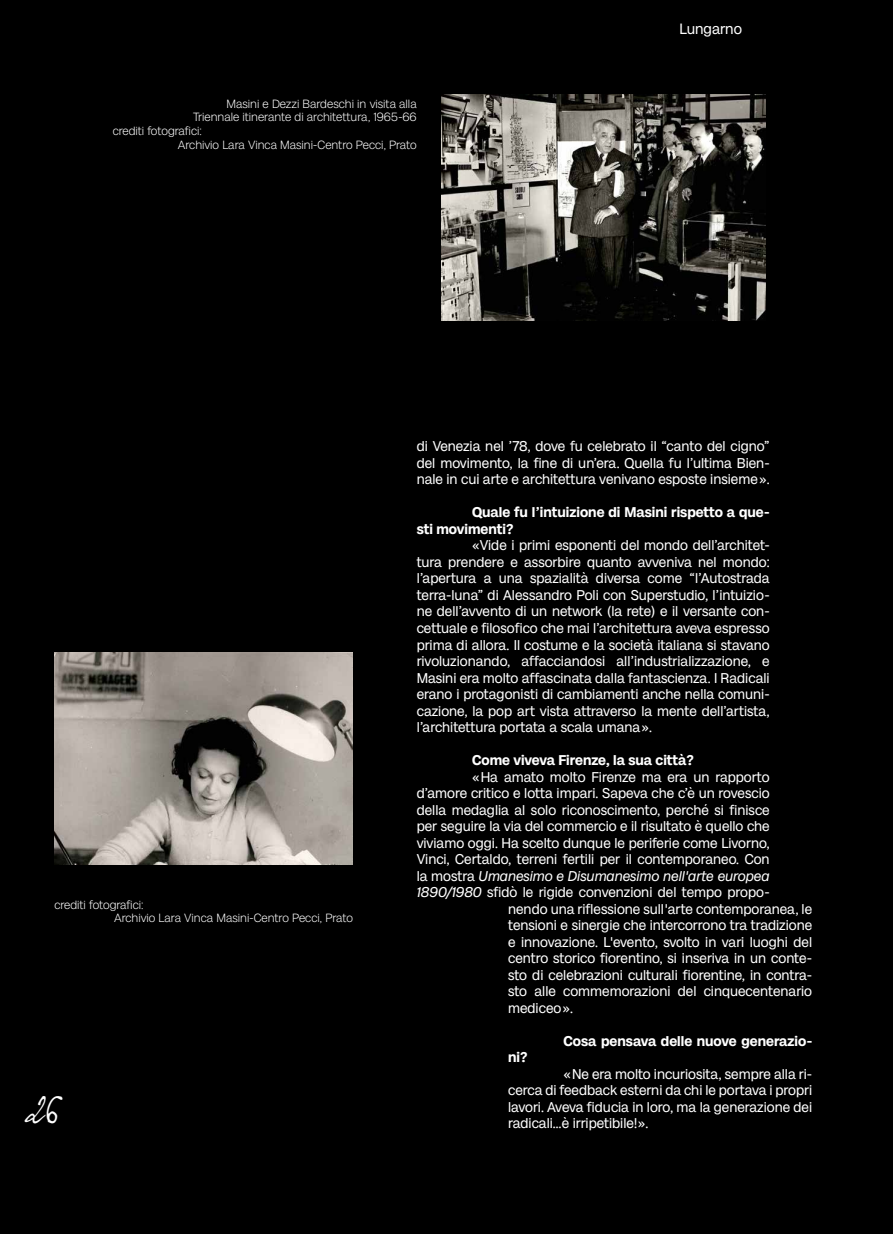
<style>
.page{position:relative;width:893px;height:1234px;background:#fff}
.page>*{position:absolute;margin:0;border:0;box-sizing:border-box;transform-origin:0 0}
.t1{font:39px "Bonfatto";color:#fff}
.t2{font:15px "Milligram";letter-spacing:-.005em;color:#fff}
.t3{font:14.25px/16.5px "Milligram";color:#fff;text-align:justify}
.t4{font:700 14.25px/16.5px "Milligram";color:#fff}
.t5{font:italic 14.25px "Milligram";color:#fff}
.t6{font:300 12px/13.5px "Milligram";color:#fff}
.s1{font-style:normal}
.s2{font-style:italic}
</style>
<div class="page">
<div style="left:0;top:0;width:892px;height:1233px;background:#000"></div>
<img style="left:442px;top:94px;width:323px;height:227px">
<img style="left:54px;top:652px;width:299px;height:212px">
<p class="t6" style="left:227px;top:96px;width:192px">Masini e Dezzi Bardeschi in visita alla</p>
<p class="t6" style="left:193px;top:110px;width:225px">Triennale itinerante di architettura, 1965-66</p>
<p class="t6" style="left:113px;top:123px;width:91px">crediti fotografici:</p>
<p class="t6" style="left:178px;top:137px;width:240px">Archivio Lara Vinca Masini-Centro Pecci, Prato</p>
<p class="t2" style="left:679px;top:19px;width:64px">Lungarno</p>
<p class="t6" style="left:114px;top:897px;width:240px;text-indent:-60px">crediti fotografici:<br>Archivio Lara Vinca Masini-Centro Pecci, Prato</p>
<h1 class="t1" style="left:26px;top:1092px;width:35px">26</h1>
<p class="t3" style="left:417px;top:437px;width:354px">di Venezia nel ’78, dove fu celebrato il “canto del cigno” del movimento, la fine di un’era. Quella fu l’ultima Bien&shy;nale in cui arte e architettura venivano esposte insieme».</p>
<p class="t4" style="left:417px;top:503px;width:354px;text-indent:55px">Quale fu l’intuizione di Masini rispetto a que&shy;sti movimenti?</p>
<p class="t3" style="left:417px;top:536px;width:354px;text-indent:55px">«Vide i primi esponenti del mondo dell’architet&shy;tura prendere e assorbire quanto avveniva nel mondo: l’apertura a una spazialità diversa come “l’Autostrada terra-luna” di Alessandro Poli con Superstudio, l’intuizio&shy;ne dell’avvento di un network (la rete) e il versante con&shy;cettuale e filosofico che mai l’architettura aveva espresso prima di allora. Il costume e la società italiana si stavano rivoluzionando, affacciandosi all’industrializzazione, e Masini era molto affascinata dalla fantascienza. I Radicali erano i protagonisti di cambiamenti anche nella comuni&shy;cazione, la pop art vista attraverso la mente dell’artista, l’architettura portata a scala umana».</p>
<p class="t4" style="left:472px;top:750px;width:223px">Come viveva Firenze, la sua città?</p>
<p class="t3" style="left:472px;top:767px;width:299px">«Ha amato molto Firenze ma era un rapporto</p>
<p class="t3" style="left:417px;top:783px;width:354px">d’amore critico e lotta impari. Sapeva che c’è un rovescio</p>
<p class="t3" style="left:417px;top:800px;width:354px">della medaglia al solo riconoscimento, perché si finisce</p>
<p class="t3" style="left:417px;top:816px;width:354px">per seguire la via del commercio e il risultato è quello che</p>
<p class="t3" style="left:417px;top:833px;width:354px">viviamo oggi. Ha scelto dunque le periferie come Livorno,</p>
<p class="t3" style="left:417px;top:849px;width:354px">Vinci, Certaldo, terreni fertili per il contemporaneo. Con</p>
<p class="t5" style="left:417px;top:866px;width:354px"><span class="s1">la mostra</span> Umanesimo e Disumanesimo nell'arte europea</p>
<p class="t3" style="left:417px;top:882px;width:354px"><span class="s2">1890/1980</span> sfidò le rigide convenzioni del tempo propo-</p>
<p class="t3" style="left:508px;top:899px;width:306px">nendo una riflessione sull'arte contemporanea, le</p>
<p class="t3" style="left:508px;top:915px;width:306px">tensioni e sinergie che intercorrono tra tradizione</p>
<p class="t3" style="left:508px;top:932px;width:305px">e innovazione. L'evento, svolto in vari luoghi del</p>
<p class="t3" style="left:508px;top:948px;width:306px">centro storico fiorentino, si inseriva in un conte-</p>
<p class="t3" style="left:508px;top:965px;width:306px">sto di celebrazioni culturali fiorentine, in contra-</p>
<p class="t3" style="left:508px;top:982px;width:306px">sto alle commemorazioni del cinquecentenario</p>
<p class="t3" style="left:508px;top:998px;width:66px">mediceo».</p>
<p class="t4" style="left:563px;top:1031px;width:250px">Cosa pensava delle nuove generazio-</p>
<p class="t4" style="left:508px;top:1047px;width:21px">ni?</p>
<p class="t3" style="left:508px;top:1064px;width:306px;text-indent:55px">«Ne era molto incuriosita, sempre alla ri&shy;cerca di feedback esterni da chi le portava i propri lavori. Aveva fiducia in loro, ma la generazione dei radicali…è irripetibile!».</p>
</div>
